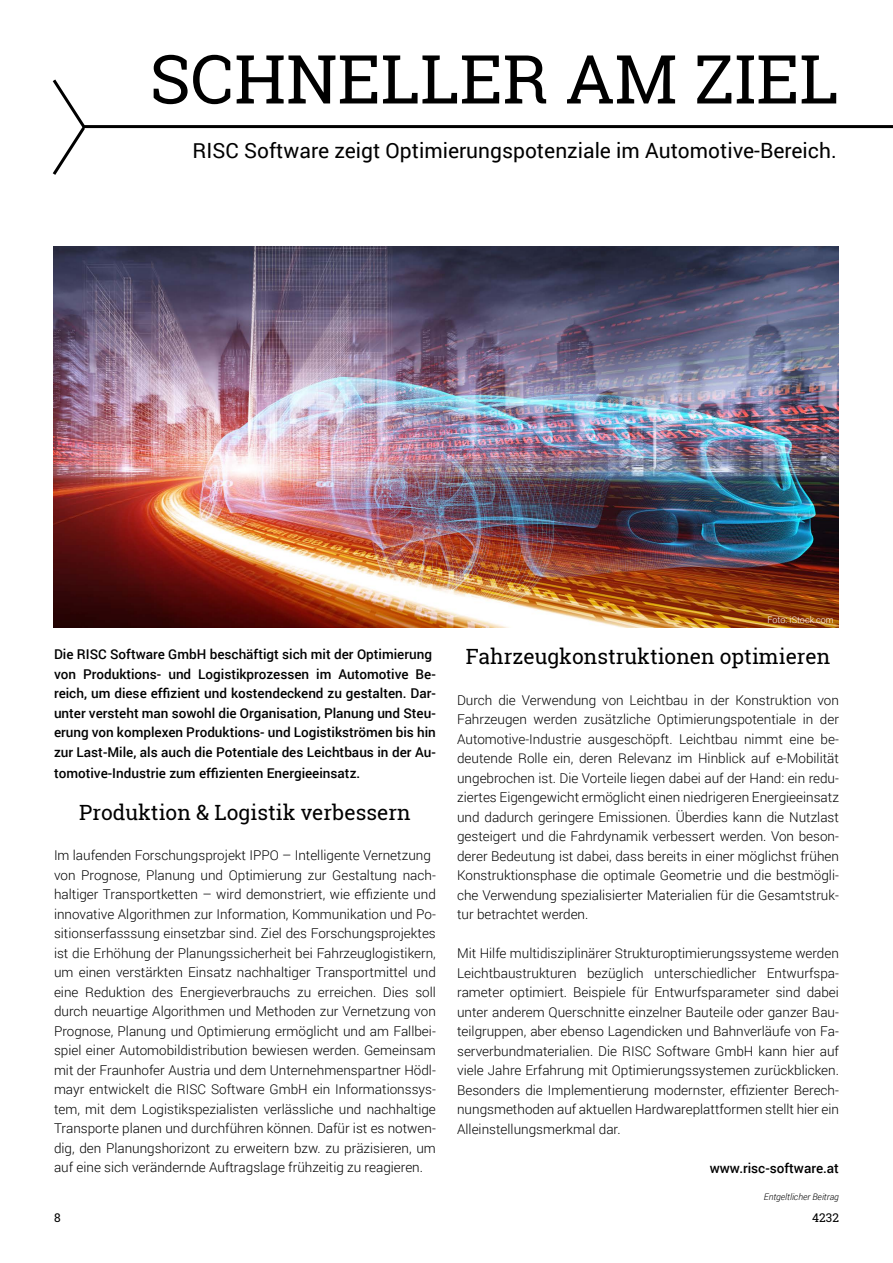
<style>
.page{position:relative;width:893px;height:1263px;background:#fff}
.page>*{position:absolute;margin:0;border:0;box-sizing:border-box;transform-origin:0 0}
.t1{font:67.5px "Roboto Slab";color:#000}
.t2{font:21px "Roboto Slab";color:#000}
.t3{font:21px "Roboto";color:#000}
.t4{font:300 13.5px/19.5px "Roboto";color:#000;text-align:justify}
.t5{font:500 13.5px/19.5px "Roboto";color:#000}
.t6{font:12px "Roboto Slab";color:#000}
.t7{font:italic 300 9px "Roboto";color:#000}
.t8{font:300 9px "Roboto";color:#fff}
</style>
<div class="page">
<hr style="left:83px;top:125px;width:810px;height:3px;background:#000">
<svg style="left:52px;top:79px;width:36px;height:96px"></svg>
<img style="left:54px;top:247px;width:785px;height:380px">
<h1 class="t1" style="left:150px;top:33px;width:691px">SCHNELLER AM ZIEL</h1>
<h2 class="t3" style="left:193px;top:136px;width:646px">RISC Software zeigt Optimierungspotenziale im Automotive-Bereich.</h2>
<p class="t5" style="left:54px;top:644px;width:383px">Die RISC Software GmbH beschäftigt sich mit der Optimierung von Produktions- und Logistikprozessen im Automotive Be&shy;reich, um diese effizient und kostendeckend zu gestalten. Dar&shy;unter versteht man sowohl die Organisation, Planung und Steu&shy;erung von komplexen Produktions- und Logistikströmen bis hin zur Last-Mile, als auch die Potentiale des Leichtbaus in der Au-</p>
<p class="t5" style="left:54px;top:763px;width:308px">tomotive-Industrie zum effizienten Energieeinsatz.</p>
<h2 class="t2" style="left:79px;top:798px;width:333px">Produktion &amp; Logistik verbessern</h2>
<p class="t4" style="left:54px;top:845px;width:383px;text-align:left">Im laufenden Forschungsprojekt IPPO – Intelligente Vernetzung von Prognose, Planung und Optimierung zur Gestaltung nach&shy;haltiger Transportketten – wird demonstriert, wie effiziente und innovative Algorithmen zur Information, Kommunikation und Po&shy;sitionserfasssung einsetzbar sind. Ziel des Forschungsprojektes ist die Erhöhung der Planungssicherheit bei Fahrzeuglogistikern, um einen verstärkten Einsatz nachhaltiger Transportmittel und eine Reduktion des Energieverbrauchs zu erreichen. Dies soll durch neuartige Algorithmen und Methoden zur Vernetzung von Prognose, Planung und Optimierung ermöglicht und am Fallbei&shy;spiel einer Automobildistribution bewiesen werden. Gemeinsam mit der Fraunhofer Austria und dem Unternehmenspartner Hödl&shy;mayr entwickelt die RISC Software GmbH ein Informationssys&shy;tem, mit dem Logistikspezialisten verlässliche und nachhaltige Transporte planen und durchführen können. Dafür ist es notwen&shy;dig, den Planungshorizont zu erweitern bzw. zu präzisieren, um auf eine sich verändernde Auftragslage frühzeitig zu reagieren.</p>
<p class="t8" style="left:767px;top:613px;width:68px">Foto: iStock.com</p>
<h2 class="t2" style="left:466px;top:642px;width:366px">Fahrzeugkonstruktionen optimieren</h2>
<p class="t4" style="left:457px;top:690px;width:383px">Durch die Verwendung von Leichtbau in der Konstruktion von Fahrzeugen werden zusätzliche Optimierungspotentiale in der Automotive-Industrie ausgeschöpft. Leichtbau nimmt eine be&shy;deutende Rolle ein, deren Relevanz im Hinblick auf e-Mobilität ungebrochen ist. Die Vorteile liegen dabei auf der Hand: ein redu&shy;ziertes Eigengewicht ermöglicht einen niedrigeren Energieeinsatz und dadurch geringere Emissionen. Überdies kann die Nutzlast gesteigert und die Fahrdynamik verbessert werden. Von beson&shy;derer Bedeutung ist dabei, dass bereits in einer möglichst frühen Konstruktionsphase die optimale Geometrie und die bestmögli&shy;che Verwendung spezialisierter Materialien für die Gesamtstruk&shy;tur betrachtet werden.</p>
<p class="t4" style="left:457px;top:943px;width:383px">Mit Hilfe multidisziplinärer Strukturoptimierungssysteme werden Leichtbaustrukturen bezüglich unterschiedlicher Entwurfspa&shy;rameter optimiert. Beispiele für Entwurfsparameter sind dabei unter anderem Querschnitte einzelner Bauteile oder ganzer Bau&shy;teilgruppen, aber ebenso Lagendicken und Bahnverläufe von Fa&shy;serverbundmaterialien. Die RISC Software GmbH kann hier auf viele Jahre Erfahrung mit Optimierungssystemen zurückblicken.<br>Besonders die Implementierung modernster, effizienter Berech&shy;nungsmethoden auf aktuellen Hardwareplattformen stellt hier ein Alleinstellungsmerkmal dar.</p>
<p class="t5" style="left:710px;top:1157px;width:131px">www.risc-software.at</p>
<p class="t7" style="left:764px;top:1191px;width:77px">Entgeltlicher Beitrag</p>
<p class="t6" style="left:54px;top:1209px;width:8px">8</p>
<p class="t6" style="left:812px;top:1209px;width:28px">4232</p>
</div>
